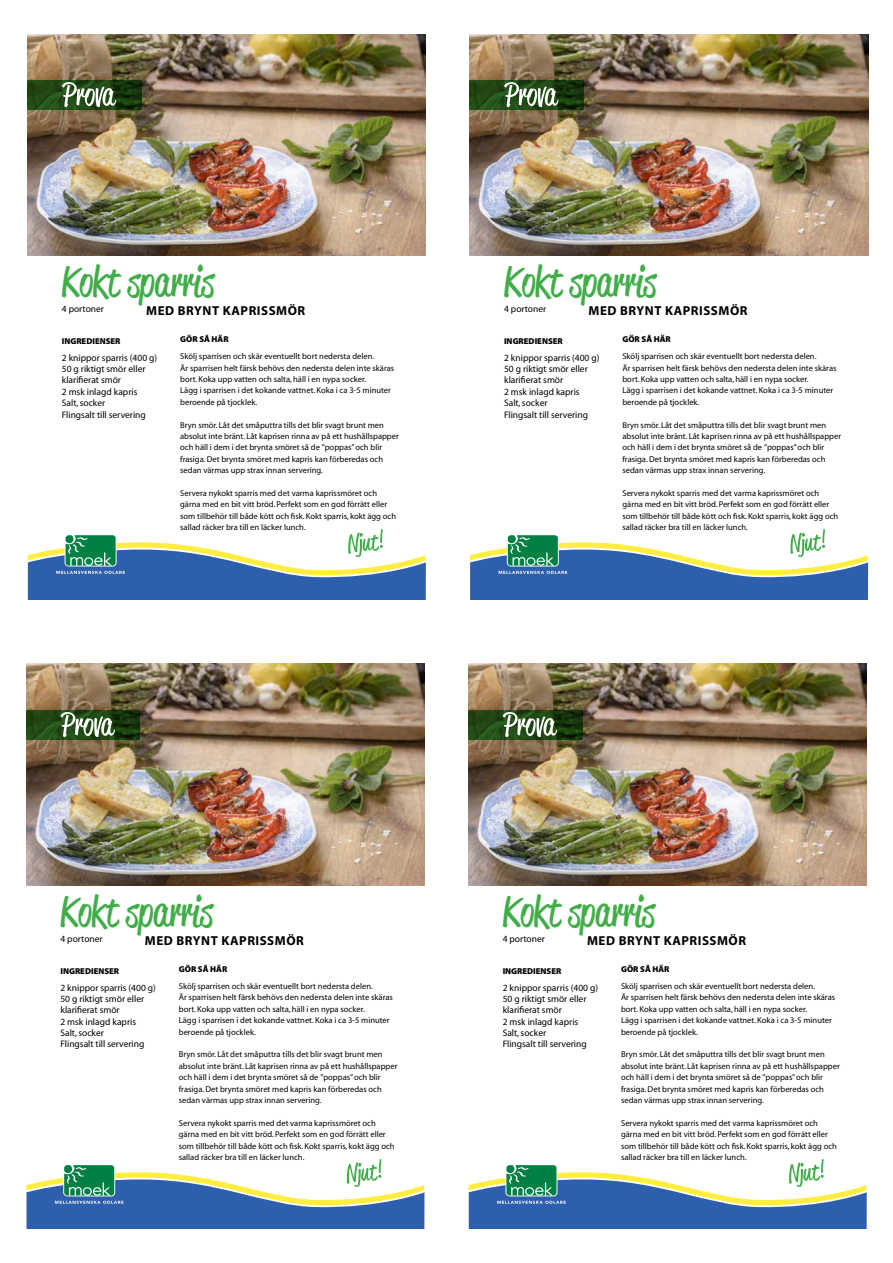
<style>
.page{position:relative;width:893px;height:1263px;background:#fff}
.page>*{position:absolute;margin:0;border:0;box-sizing:border-box;transform-origin:0 0}
.t1{font:42.45px "Reklame Script Regular DEMO";color:#41ad49}
.t2{font:700 13.05px "Myriad";letter-spacing:.04em;color:#000}
.t3{font:9.45px/11.4px "Myriad";color:#000}
.t4{font:8.55px/11.4px "Myriad";color:#000}
.t5{font:800 8.55px "Myriad";color:#000}
.s1{font-weight:800}
</style>
<div class="page">
<img style="left:28px;top:34px;width:398px;height:221px">
<svg style="left:28px;top:80px;width:114px;height:30px;background:#1d4111"></svg>
<svg style="left:62px;top:82px;width:54px;height:25px"></svg>
<svg style="left:28px;top:529px;width:398px;height:70px"></svg>
<img style="left:26px;top:664px;width:398px;height:221px">
<svg style="left:26px;top:710px;width:114px;height:30px;background:#1d4111"></svg>
<svg style="left:60px;top:712px;width:55px;height:25px"></svg>
<svg style="left:26px;top:1159px;width:398px;height:70px"></svg>
<img style="left:470px;top:34px;width:398px;height:221px">
<svg style="left:470px;top:80px;width:114px;height:30px;background:#1d4111"></svg>
<svg style="left:504px;top:82px;width:54px;height:25px"></svg>
<svg style="left:470px;top:529px;width:398px;height:70px"></svg>
<img style="left:468px;top:664px;width:399px;height:221px">
<svg style="left:468px;top:710px;width:114px;height:30px;background:#1d4111"></svg>
<svg style="left:503px;top:712px;width:54px;height:25px"></svg>
<svg style="left:468px;top:1159px;width:399px;height:70px"></svg>
<p class="t1" style="left:62px;top:264px;width:154px">Kokt sparris</p>
<p class="t3" style="left:62px;top:304px;width:44px">4 portoner</p>
<p class="t2" style="left:146px;top:303px;width:161px">MED BRYNT KAPRISSMÖR</p>
<p class="t5" style="left:62px;top:336px;width:60px">INGREDIENSER</p>
<p class="t3" style="left:62px;top:352px;width:97px">2 knippor sparris (400 g)<br>50 g riktigt smör eller klarifierat smör<br>2 msk inlagd kapris<br>Salt, socker<br>Flingsalt till servering</p>
<p class="t4" style="left:180px;top:331px;width:196px;line-height:16.8px"><span class="s1">GÖR SÅ HÄR<br></span>Skölj sparrisen och skär eventuellt bort nedersta delen.</p>
<p class="t4" style="left:180px;top:362px;width:216px">Är sparrisen helt färsk behövs den nedersta delen inte skäras bort. Koka upp vatten och salta, häll i en nypa socker.<br>Lägg i sparrisen i det kokande vattnet. Koka i ca 3-5 minuter beroende på tjocklek.</p>
<p class="t4" style="left:180px;top:419px;width:220px">Bryn smör. Låt det småputtra tills det blir svagt brunt men absolut inte bränt. Låt kaprisen rinna av på ett hushållspapper och häll i dem i det brynta smöret så de ”poppas” och blir frasiga. Det brynta smöret med kapris kan förberedas och sedan värmas upp strax innan servering.</p>
<p class="t4" style="left:180px;top:488px;width:217px">Servera nykokt sparris med det varma kaprissmöret och gärna med en bit vitt bröd. Perfekt som en god förrätt eller som tillbehör till både kött och fisk. Kokt sparris, kokt ägg och sallad räcker bra till en läcker lunch.</p>
<p class="t1" style="left:504px;top:264px;width:154px">Kokt sparris</p>
<p class="t3" style="left:504px;top:304px;width:44px">4 portoner</p>
<p class="t2" style="left:588px;top:303px;width:161px">MED BRYNT KAPRISSMÖR</p>
<p class="t5" style="left:504px;top:336px;width:60px">INGREDIENSER</p>
<p class="t3" style="left:504px;top:352px;width:97px">2 knippor sparris (400 g)<br>50 g riktigt smör eller klarifierat smör<br>2 msk inlagd kapris<br>Salt, socker<br>Flingsalt till servering</p>
<p class="t4" style="left:622px;top:331px;width:196px;line-height:16.8px"><span class="s1">GÖR SÅ HÄR<br></span>Skölj sparrisen och skär eventuellt bort nedersta delen.</p>
<p class="t4" style="left:622px;top:362px;width:216px">Är sparrisen helt färsk behövs den nedersta delen inte skäras bort. Koka upp vatten och salta, häll i en nypa socker.<br>Lägg i sparrisen i det kokande vattnet. Koka i ca 3-5 minuter beroende på tjocklek.</p>
<p class="t4" style="left:622px;top:419px;width:220px">Bryn smör. Låt det småputtra tills det blir svagt brunt men absolut inte bränt. Låt kaprisen rinna av på ett hushållspapper och häll i dem i det brynta smöret så de ”poppas” och blir frasiga. Det brynta smöret med kapris kan förberedas och sedan värmas upp strax innan servering.</p>
<p class="t4" style="left:622px;top:488px;width:217px">Servera nykokt sparris med det varma kaprissmöret och gärna med en bit vitt bröd. Perfekt som en god förrätt eller som tillbehör till både kött och fisk. Kokt sparris, kokt ägg och sallad räcker bra till en läcker lunch.</p>
<p class="t1" style="left:60px;top:894px;width:154px">Kokt sparris</p>
<p class="t3" style="left:60px;top:933px;width:44px">4 portoner</p>
<p class="t2" style="left:145px;top:933px;width:161px">MED BRYNT KAPRISSMÖR</p>
<p class="t5" style="left:60px;top:966px;width:60px">INGREDIENSER</p>
<p class="t3" style="left:60px;top:982px;width:97px">2 knippor sparris (400 g)<br>50 g riktigt smör eller klarifierat smör<br>2 msk inlagd kapris<br>Salt, socker<br>Flingsalt till servering</p>
<p class="t4" style="left:179px;top:961px;width:196px;line-height:16.8px"><span class="s1">GÖR SÅ HÄR<br></span>Skölj sparrisen och skär eventuellt bort nedersta delen.</p>
<p class="t4" style="left:179px;top:992px;width:216px">Är sparrisen helt färsk behövs den nedersta delen inte skäras bort. Koka upp vatten och salta, häll i en nypa socker.<br>Lägg i sparrisen i det kokande vattnet. Koka i ca 3-5 minuter beroende på tjocklek.</p>
<p class="t4" style="left:179px;top:1049px;width:220px">Bryn smör. Låt det småputtra tills det blir svagt brunt men absolut inte bränt. Låt kaprisen rinna av på ett hushållspapper och häll i dem i det brynta smöret så de ”poppas” och blir frasiga. Det brynta smöret med kapris kan förberedas och sedan värmas upp strax innan servering.</p>
<p class="t4" style="left:179px;top:1117px;width:217px">Servera nykokt sparris med det varma kaprissmöret och gärna med en bit vitt bröd. Perfekt som en god förrätt eller som tillbehör till både kött och fisk. Kokt sparris, kokt ägg och sallad räcker bra till en läcker lunch.</p>
<p class="t1" style="left:503px;top:894px;width:154px">Kokt sparris</p>
<p class="t3" style="left:503px;top:933px;width:44px">4 portoner</p>
<p class="t2" style="left:587px;top:933px;width:161px">MED BRYNT KAPRISSMÖR</p>
<p class="t5" style="left:503px;top:966px;width:60px">INGREDIENSER</p>
<p class="t3" style="left:503px;top:982px;width:97px">2 knippor sparris (400 g)<br>50 g riktigt smör eller klarifierat smör<br>2 msk inlagd kapris<br>Salt, socker<br>Flingsalt till servering</p>
<p class="t4" style="left:621px;top:961px;width:196px;line-height:16.8px"><span class="s1">GÖR SÅ HÄR<br></span>Skölj sparrisen och skär eventuellt bort nedersta delen.</p>
<p class="t4" style="left:621px;top:992px;width:216px">Är sparrisen helt färsk behövs den nedersta delen inte skäras bort. Koka upp vatten och salta, häll i en nypa socker.<br>Lägg i sparrisen i det kokande vattnet. Koka i ca 3-5 minuter beroende på tjocklek.</p>
<p class="t4" style="left:621px;top:1049px;width:220px">Bryn smör. Låt det småputtra tills det blir svagt brunt men absolut inte bränt. Låt kaprisen rinna av på ett hushållspapper och häll i dem i det brynta smöret så de ”poppas” och blir frasiga. Det brynta smöret med kapris kan förberedas och sedan värmas upp strax innan servering.</p>
<p class="t4" style="left:621px;top:1117px;width:217px">Servera nykokt sparris med det varma kaprissmöret och gärna med en bit vitt bröd. Perfekt som en god förrätt eller som tillbehör till både kött och fisk. Kokt sparris, kokt ägg och sallad räcker bra till en läcker lunch.</p>
</div>
